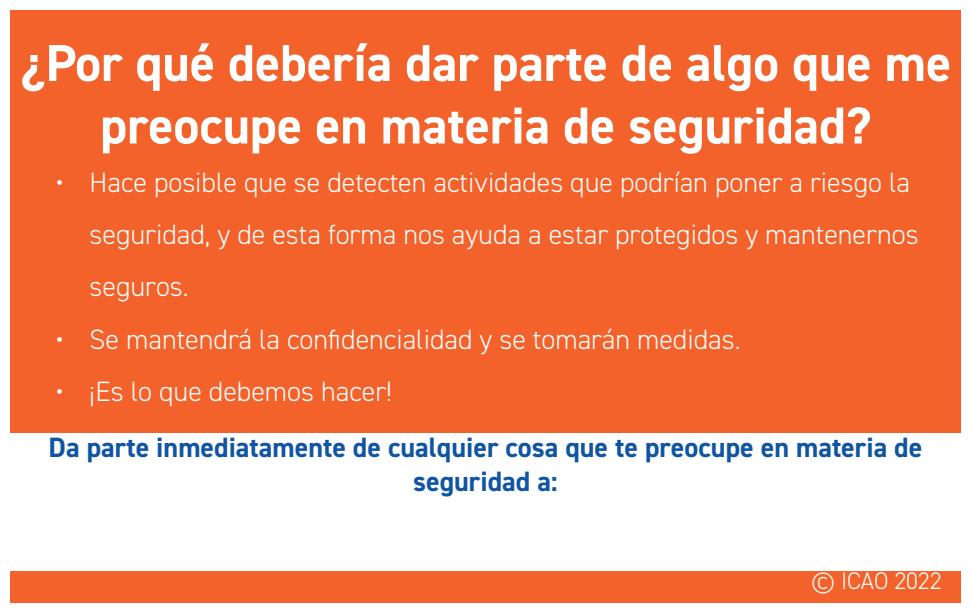
<style>
.page{position:relative;width:971px;height:613px;background:#fff}
.page>*{position:absolute;margin:0;border:0;box-sizing:border-box;transform-origin:0 0}
.t1{font:700 52px/62.4px "DIN2014";color:#fff;text-align:center}
.t2{font:300 28px/52px "DIN2014";color:#fff}
.t3{font:700 28px/33.6px "DIN2014";color:#1055a4;text-align:center}
.t4{font:300 24px "DIN2014";color:#fff}
</style>
<div class="page">
<div style="left:10px;top:10px;width:950px;height:592px;background:#f2622a"></div>
<div style="left:0;top:432px;width:971px;height:138px;background:#fff"></div>
<p class="t1" style="left:20px;top:31px;width:932px">¿Por qué debería dar parte de algo que me preocupe en materia de seguridad?</p>
<p class="t2" style="left:90px;top:156px;width:830px;text-indent:-34px">• Hace posible que se detecten actividades que podrían poner a riesgo la seguridad, y de esta forma nos ayuda a estar protegidos y mantenernos seguros.</p>
<p class="t2" style="left:56px;top:312px;width:686px">• Se mantendrá la confidencialidad y se tomarán medidas.</p>
<p class="t2" style="left:56px;top:364px;width:338px">• ¡Es lo que debemos hacer!</p>
<p class="t3" style="left:49px;top:430px;width:875px">Da parte inmediatamente de cualquier cosa que te preocupe en materia de seguridad a:</p>
<p class="t4" style="left:811px;top:566px;width:131px">© ICAO 2022</p>
</div>
